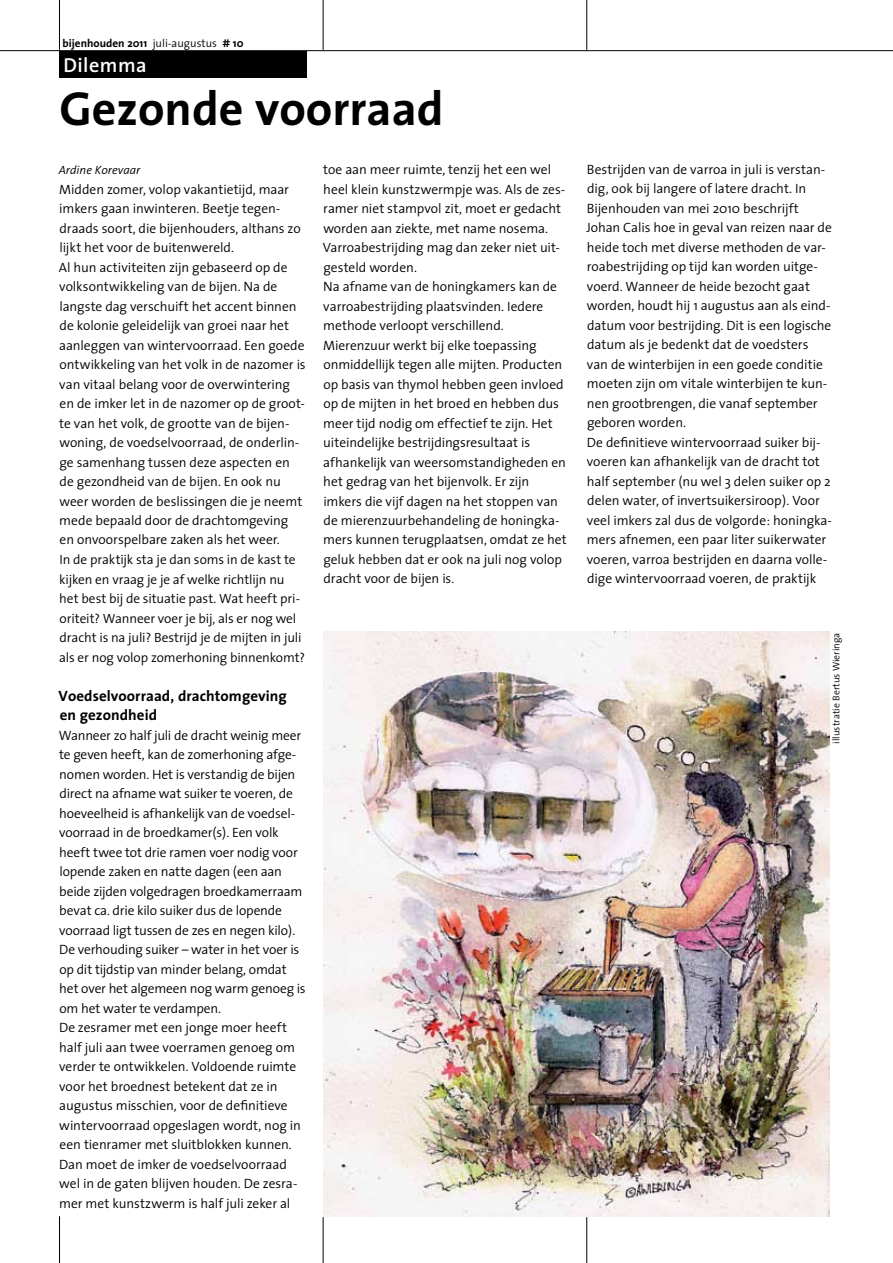
<style>
.page{position:relative;width:893px;height:1263px;background:#fff}
.page>*{position:absolute;margin:0;border:0;box-sizing:border-box;transform-origin:0 0}
.t1{font:700 48px "The Sans";color:#000}
.t2{font:600 20.25px "The Sans";letter-spacing:.02em;color:#fff}
.t3{font:700 15px/19.5px "The Sans";letter-spacing:.005em;color:#000}
.t4{font:300 13.5px/19.5px "The Sans";letter-spacing:-.005em;color:#000}
.t5{font:300 13.35px/19.5px "The Sans";letter-spacing:-.01em;color:#000}
.t6{font:italic 300 12px "The Sans";color:#000}
.t7{font:700 11.25px "The Sans";color:#000}
.t8{font:300 9.75px "The Sans";color:#000}
.s1{font-weight:300}
</style>
<div class="page">
<div style="left:59px;top:51px;width:248px;height:27px;background:#000"></div>
<hr style="left:0;top:50px;width:893px;height:1px;background:#000">
<hr style="left:59px;top:1216px;width:1px;height:47px;background:#000">
<img style="left:323px;top:631px;width:507px;height:585px">
<hr style="left:59px;top:0;width:1px;height:50px;background:#000">
<hr style="left:323px;top:0;width:1px;height:50px;background:#000">
<hr style="left:586px;top:0;width:1px;height:50px;background:#000">
<hr style="left:323px;top:1217px;width:1px;height:46px;background:#000">
<hr style="left:586px;top:1217px;width:1px;height:46px;background:#000">
<p class="t7" style="left:63px;top:33px;width:183px">bijenhouden 2011 <span class="s1">juli-augustus</span> # 10</p>
<h2 class="t2" style="left:63px;top:48px;width:85px">Dilemma</h2>
<h1 class="t1" style="left:59px;top:69px;width:386px">Gezonde voorraad</h1>
<p class="t6" style="left:59px;top:160px;width:83px">Ardine Korevaar</p>
<p class="t4" style="left:59px;top:179px;width:248px">Midden zomer, volop vakantietijd, maar imkers gaan inwinteren. Beetje tegen&shy;draads soort, die bijenhouders, althans zo lijkt het voor de buitenwereld.<br>Al hun activiteiten zijn gebaseerd op de volksontwikkeling van de bijen. Na de langste dag verschuift het accent binnen de kolonie geleidelijk van groei naar het aanleggen van wintervoorraad. Een goede ontwikkeling van het volk in de nazomer is van vitaal belang voor de overwintering en de imker let in de nazomer op de groot&shy;te van het volk, de grootte van de bijen&shy;woning, de voedselvoorraad, de onderlin&shy;ge samenhang tussen deze aspecten en de gezondheid van de bijen. En ook nu weer worden de beslissingen die je neemt mede bepaald door de drachtomgeving en onvoorspelbare zaken als het weer.</p>
<p class="t5" style="left:59px;top:549px;width:247px">In de praktijk sta je dan soms in de kast te kijken en vraag je je af welke richtlijn nu het best bij de situatie past. Wat heeft pri&shy;oriteit? Wanneer voer je bij, als er nog wel dracht is na juli? Bestrijd je de mijten in juli als er nog volop zomerhoning binnenkomt?</p>
<p class="t3" style="left:59px;top:685px;width:230px">Voedselvoorraad, drachtomgeving en gezondheid</p>
<p class="t4" style="left:59px;top:725px;width:248px">Wanneer zo half juli de dracht weinig meer te geven heeft, kan de zomerhoning afge&shy;nomen worden. Het is verstandig de bijen direct na afname wat suiker te voeren, de hoeveelheid is afhankelijk van de voedsel&shy;voorraad in de broedkamer(s). Een volk heeft twee tot drie ramen voer nodig voor lopende zaken en natte dagen (een aan beide zijden volgedragen broedkamerraam bevat ca. drie kilo suiker dus de lopende voorraad ligt tussen de zes en negen kilo).<br>De verhouding suiker – water in het voer is op dit tijdstip van minder belang, omdat het over het algemeen nog warm genoeg is om het water te verdampen.<br>De zesramer met een jonge moer heeft half juli aan twee voerramen genoeg om verder te ontwikkelen. Voldoende ruimte voor het broednest betekent dat ze in augustus misschien, voor de definitieve wintervoorraad opgeslagen wordt, nog in een tienramer met sluitblokken kunnen.<br>Dan moet de imker de voedselvoorraad wel in de gaten blijven houden. De zesra&shy;mer met kunstzwerm is half juli zeker al</p>
<p class="t4" style="left:323px;top:159px;width:246px">toe aan meer ruimte, tenzij het een wel heel klein kunstzwermpje was. Als de zes&shy;ramer niet stampvol zit, moet er gedacht worden aan ziekte, met name nosema.<br>Varroabestrijding mag dan zeker niet uit&shy;gesteld worden.<br>Na afname van de honingkamers kan de varroabestrijding plaatsvinden. Iedere methode verloopt verschillend.<br>Mierenzuur werkt bij elke toepassing onmiddellijk tegen alle mijten. Producten op basis van thymol hebben geen invloed op de mijten in het broed en hebben dus meer tijd nodig om effectief te zijn. Het uiteindelijke bestrijdingsresultaat is afhankelijk van weersomstandigheden en het gedrag van het bijenvolk. Er zijn imkers die vijf dagen na het stoppen van de mierenzuurbehandeling de honingka&shy;mers kunnen terugplaatsen, omdat ze het geluk hebben dat er ook na juli nog volop dracht voor de bijen is.</p>
<p class="t4" style="left:586px;top:159px;width:247px">Bestrijden van de varroa in juli is verstan&shy;dig, ook bij langere of latere dracht. In Bijenhouden van mei 2010 beschrijft Johan Calis hoe in geval van reizen naar de heide toch met diverse methoden de var&shy;roabestrijding op tijd kan worden uitge&shy;voerd. Wanneer de heide bezocht gaat worden, houdt hij 1 augustus aan als eind&shy;datum voor bestrijding. Dit is een logische datum als je bedenkt dat de voedsters van de winterbijen in een goede conditie moeten zijn om vitale winterbijen te kun&shy;nen grootbrengen, die vanaf september geboren worden.<br>De definitieve wintervoorraad suiker bij&shy;voeren kan afhankelijk van de dracht tot half september (nu wel 3 delen suiker op 2 delen water, of invertsuikersiroop). Voor veel imkers zal dus de volgorde: honingka&shy;mers afnemen, een paar liter suikerwater voeren, varroa bestrijden en daarna volle&shy;dige wintervoorraad voeren, de praktijk</p>
<p class="t8" style="left:828px;top:744px;width:113px;rotate:-90deg">illustratie Bertus Wieringa</p>
</div>
